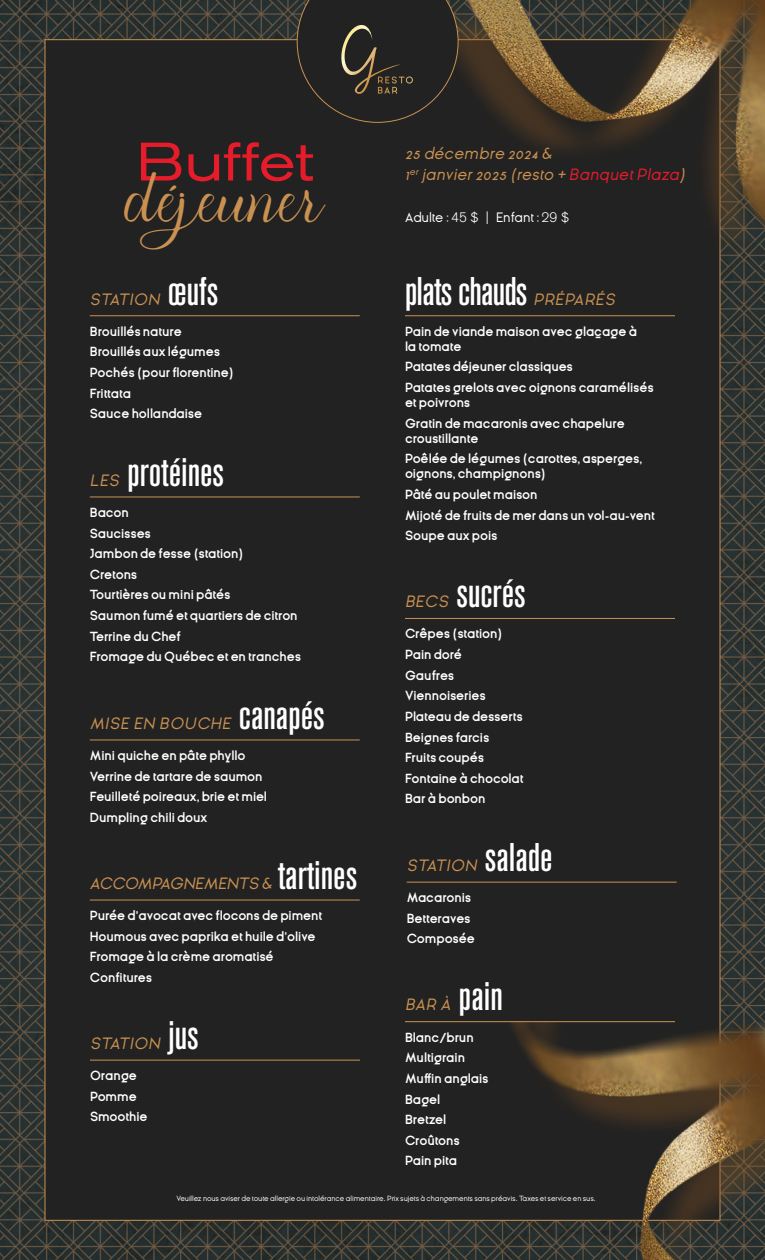
<style>
.page{position:relative;width:765px;height:1260px;background:#fff}
.page>*{position:absolute;margin:0;border:0;box-sizing:border-box;transform-origin:0 0}
.t1{font:expanded 53.62px "Akzidenz Grotesk BQ";color:#e71c2b}
.t2{font:44px "Final Destination";color:#ca9151}
.t3{font:500 condensed 39.75px "Akzidenz Grotesk BQ";color:#fff}
.t4{font:500 condensed 39.75px "Akzidenz Grotesk BQ";letter-spacing:-.02em;color:#fff}
.t5{font:italic 16.38px "Ginora Sans";letter-spacing:.035em;color:#ca9151}
.t6{font:italic 16.38px "Ginora Sans";color:#ca9151}
.t7{font:italic 16.25px/21.2px "Ginora Sans";letter-spacing:.015em;color:#ca9151}
.t8{font:13.62px "Ginora Sans";letter-spacing:-.005em;color:#fff}
.t9{font:700 12.5px/20.6px "Ginora Sans";letter-spacing:-.01em;color:#fff}
.t10{font:7.5px "Ginora Sans";letter-spacing:-.01em;color:#fff}
.s1{color:#e71c2b}
.s2{font-family:"Akzidenz Grotesk BQ";font-weight:300}
</style>
<div class="page">
<img style="left:0;top:0;width:765px;height:1260px">
<div style="left:45px;top:39px;width:675px;height:1182px;background:#222"></div>
<img style="left:357px;top:0;width:407px;height:381px">
<img style="left:386px;top:1021px;width:379px;height:239px">
<svg style="left:297px;top:0;width:161px;height:123px"></svg>
<hr style="left:90px;top:316px;width:270px;height:1px;background:#ca9151">
<hr style="left:90px;top:740px;width:270px;height:1px;background:#ca9151">
<hr style="left:407px;top:882px;width:270px;height:1px;background:#ca9151">
<hr style="left:90px;top:1060px;width:270px;height:1px;background:#ca9151">
<hr style="left:90px;top:900px;width:270px;height:1px;background:#ca9151">
<hr style="left:90px;top:497px;width:270px;height:1px;background:#ca9151">
<hr style="left:405px;top:316px;width:270px;height:1px;background:#ca9151">
<hr style="left:405px;top:618px;width:270px;height:1px;background:#ca9151">
<hr style="left:405px;top:1021px;width:270px;height:1px;background:#ca9151">
<h1 class="t1" style="left:136px;top:131px;width:179px">Buffet</h1>
<h2 class="t2" style="left:126px;top:170px;width:203px">déjeuner</h2>
<h3 class="t3" style="left:168px;top:268px;width:52px">œufs</h3>
<p class="t9" style="left:90px;top:321px;width:146px">Brouillés nature<br>Brouillés aux légumes<br>Pochés (pour florentine)<br>Frittata<br>Sauce hollandaise</p>
<h3 class="t5" style="left:90px;top:290px;width:71px">STATION</h3>
<h3 class="t3" style="left:127px;top:449px;width:98px">protéines</h3>
<p class="t9" style="left:90px;top:502px;width:213px">Bacon<br>Saucisses<br>Jambon de fesse (station)<br>Cretons<br>Tourtières ou mini pâtés<br>Saumon fumé et quartiers de citron<br>Terrine du Chef<br>Fromage du Québec et en tranches</p>
<h3 class="t5" style="left:90px;top:471px;width:31px">LES</h3>
<h3 class="t3" style="left:239px;top:692px;width:87px">canapés</h3>
<p class="t9" style="left:90px;top:745px;width:179px">Mini quiche en pâte phyllo<br>Verrine de tartare de saumon<br>Feuilleté poireaux, brie et miel<br>Dumpling chili doux</p>
<h3 class="t5" style="left:90px;top:714px;width:142px">MISE EN BOUCHE</h3>
<h3 class="t7" style="left:405px;top:143px;width:282px">25 décembre 2024 &amp;<br>1<sup>er</sup> janvier 2025 (resto + <span class="s1">Banquet Plaza</span>)</h3>
<p class="t8" style="left:405px;top:210px;width:166px">Adulte : <span class="s2">45 $ |</span> Enfant : <span class="s2">29 $</span></p>
<h3 class="t4" style="left:405px;top:268px;width:124px">plats chauds</h3>
<h3 class="t5" style="left:533px;top:290px;width:83px">PRÉPARÉS</h3>
<p class="t9" style="left:405px;top:324px;width:234px;line-height:15px">Pain de viande maison avec glaçage à la tomate</p>
<p class="t9" style="left:405px;top:357px;width:250px">Patates déjeuner classiques<br>Patates grelots avec oignons caramélisés</p>
<p class="t9" style="left:405px;top:393px;width:221px">et poivrons<br>Gratin de macaronis avec chapelure</p>
<p class="t9" style="left:405px;top:428px;width:239px">croustillante<br>Poêlée de légumes (carottes, asperges,</p>
<p class="t9" style="left:405px;top:464px;width:251px">oignons, champignons)<br>Pâté au poulet maison<br>Mijoté de fruits de mer dans un vol-au-vent<br>Soupe aux pois</p>
<h3 class="t3" style="left:457px;top:571px;width:71px">sucrés</h3>
<p class="t9" style="left:405px;top:624px;width:120px">Crêpes (station)<br>Pain doré<br>Gaufres<br>Viennoiseries<br>Plateau de desserts<br>Beignes farcis<br>Fruits coupés<br>Fontaine à chocolat<br>Bar à bonbon</p>
<h3 class="t5" style="left:405px;top:593px;width:45px">BECS</h3>
<h3 class="t3" style="left:485px;top:835px;width:69px">salade</h3>
<h3 class="t5" style="left:407px;top:856px;width:71px">STATION</h3>
<h3 class="t3" style="left:278px;top:853px;width:81px">tartines</h3>
<p class="t9" style="left:90px;top:906px;width:234px">Purée d’avocat avec flocons de piment<br>Houmous avec paprika et huile d’olive<br>Fromage à la crème aromatisé<br>Confitures</p>
<h3 class="t6" style="left:90px;top:874px;width:184px">ACCOMPAGNEMENTS &amp;</h3>
<p class="t9" style="left:407px;top:888px;width:70px">Macaronis<br>Betteraves<br>Composée</p>
<h3 class="t3" style="left:459px;top:974px;width:45px">pain</h3>
<p class="t9" style="left:405px;top:1027px;width:85px">Blanc/brun<br>Multigrain<br>Muffin anglais<br>Bagel<br>Bretzel<br>Croûtons<br>Pain pita</p>
<p class="t10" style="left:176px;top:1195px;width:421px">Veuillez nous aviser de toute allergie ou intolérance alimentaire. Prix sujets à changements sans préavis. Taxes et service en sus.</p>
<h3 class="t5" style="left:405px;top:996px;width:47px">BAR À</h3>
<h3 class="t3" style="left:168px;top:1013px;width:32px">jus</h3>
<h3 class="t5" style="left:90px;top:1034px;width:71px">STATION</h3>
<p class="t9" style="left:90px;top:1066px;width:59px">Orange<br>Pomme<br>Smoothie</p>
</div>
